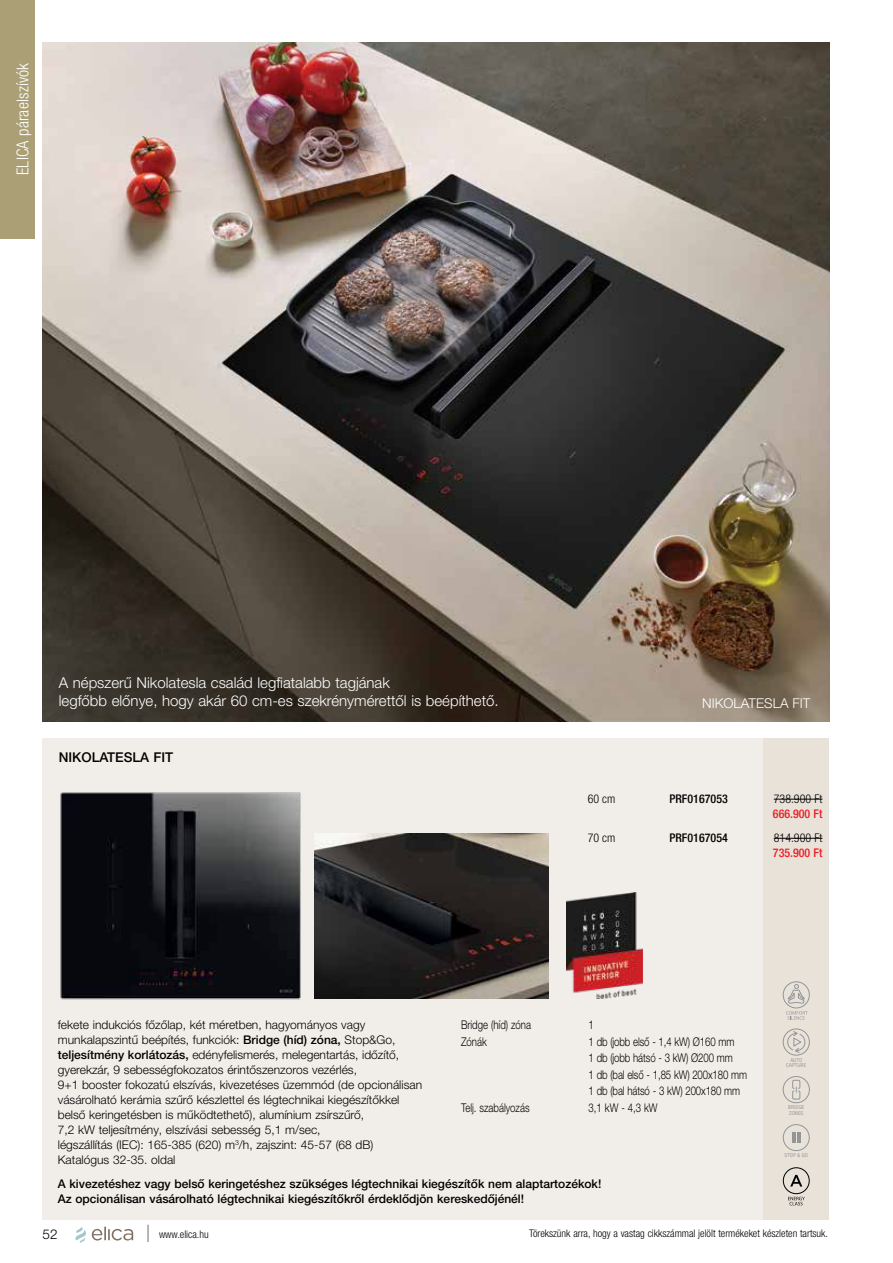
<style>
.page{position:relative;width:893px;height:1263px;background:#fff}
.page>*{position:absolute;margin:0;border:0;box-sizing:border-box;transform-origin:0 0}
.t1{font:300 condensed 16.5px "Helvetica Neue LT Pro";letter-spacing:.01em;color:#fff}
.t2{font:300 15px/18px "Helvetica Neue LT Pro";color:#fff}
.t3{font:500 13.5px "Helvetica Neue LT Pro";color:#000}
.t4{font:300 13.5px "Helvetica Neue LT Pro";letter-spacing:.005em;color:#fff}
.t5{font:300 13.5px "Helvetica Neue LT Pro";color:#000}
.t6{font:300 12px/15px "Helvetica Neue LT Pro";color:#000}
.t7{font:500 12px/15px "Helvetica Neue LT Pro";color:#000}
.t8{font:300 12px/16.5px "Helvetica Neue LT Pro";color:#000;scale:.8 1}
.t9{font:300 condensed 12px "Helvetica Neue LT Pro";color:#000}
.t10{font:500 condensed 12px "Helvetica Neue LT Pro";color:#000}
.t11{font:500 condensed 12px "Helvetica Neue LT Pro";color:#ed1c24}
.t12{font:300 condensed 10.5px "Helvetica Neue LT Pro";color:#000}
.t13{font:condensed 5.1px/5.1px "Helvetica LT Std";color:#939597}
.s1{font-weight:500}
</style>
<div class="page">
<div style="left:0;top:0;width:34px;height:238px;background:#ab9f76"></div>
<svg style="left:148px;top:1225px;width:1px;height:17px"></svg>
<div style="left:43px;top:738px;width:739px;height:482px;background:#f1eee9"></div>
<div style="left:763px;top:738px;width:66px;height:482px;background:#e8e2d9"></div>
<hr style="left:774px;top:799px;width:48px;height:1px;background:#000">
<hr style="left:774px;top:838px;width:48px;height:1px;background:#000">
<img style="left:566px;top:893px;width:76px;height:105px">
<img style="left:60px;top:792px;width:255px;height:208px">
<img style="left:43px;top:43px;width:786px;height:678px">
<img style="left:315px;top:834px;width:234px;height:164px">
<svg style="left:75px;top:1227px;width:11px;height:16px"></svg>
<svg style="left:92px;top:1226px;width:41px;height:14px"></svg>
<div style="left:783px;top:1076px;width:27px;height:27px;border:1px solid #939597;border-radius:50%"></div>
<div style="left:792px;top:1080px;width:8px;height:9px;border:1px solid #939597"></div>
<div style="left:792px;top:1090px;width:8px;height:9px;border:1px solid #939597"></div>
<div style="left:783px;top:1028px;width:27px;height:27px;border:1px solid #939597;border-radius:50%"></div>
<svg style="left:786px;top:1030px;width:21px;height:23px"></svg>
<div style="left:783px;top:1124px;width:27px;height:27px;border:1px solid #939597;border-radius:50%"></div>
<svg style="left:792px;top:1133px;width:8px;height:10px"></svg>
<div style="left:783px;top:1167px;width:27px;height:27px;border:1px solid #000;border-radius:50%"></div>
<svg style="left:790px;top:1175px;width:12px;height:11px"></svg>
<svg style="left:788px;top:1197px;width:17px;height:8px"></svg>
<div style="left:783px;top:981px;width:27px;height:27px;border:1px solid #939597;border-radius:50%"></div>
<svg style="left:786px;top:984px;width:22px;height:36px"></svg>
<h1 class="t1" style="left:13px;top:175px;width:114px;rotate:-90deg">ELICA páraelszívók</h1>
<p class="t2" style="left:59px;top:674px;width:441px">A népszerű Nikolatesla család legfiatalabb tagjának<br>legfőbb előnye, hogy akár 60 cm-es szekrénymérettől is beépíthető.</p>
<p class="t3" style="left:59px;top:749px;width:116px">NIKOLATESLA FIT</p>
<p class="t4" style="left:702px;top:695px;width:110px">NIKOLATESLA FIT</p>
<p class="t9" style="left:588px;top:792px;width:29px">60 cm</p>
<p class="t10" style="left:669px;top:792px;width:60px">PRF0167053</p>
<p class="t9" style="left:774px;top:792px;width:50px">738.900 Ft</p>
<p class="t11" style="left:773px;top:807px;width:51px">666.900 Ft</p>
<p class="t9" style="left:588px;top:831px;width:29px">70 cm</p>
<p class="t10" style="left:669px;top:831px;width:60px">PRF0167054</p>
<p class="t9" style="left:774px;top:831px;width:50px">814.900 Ft</p>
<p class="t11" style="left:773px;top:846px;width:51px">735.900 Ft</p>
<p class="t6" style="left:58px;top:1017px;width:366px">fekete indukciós főzőlap, két méretben, hagyományos vagy munkalapszintű beépítés, funkciók: <span class="s1">Bridge (híd) zóna,</span> Stop&amp;Go, <span class="s1">teljesítmény korlátozás,</span> edényfelismerés, melegentartás, időzítő, gyerekzár, 9 sebességfokozatos érintőszenzoros vezérlés,<br>9+1 booster fokozatú elszívás, kivezetéses üzemmód (de opcionálisan vásárolható kerámia szűrő készlettel és légtechnikai kiegészítőkkel belső keringetésben is működtethető), alumínium zsírszűrő,<br>7,2 kW teljesítmény, elszívási sebesség 5,1 m/sec,<br>légszállítás (IEC): 165-385 (620) m<sup>3</sup>/h, zajszint: 45-57 (68 dB)<br>Katalógus 32-35. oldal</p>
<p class="t7" style="left:58px;top:1176px;width:545px">A kivezetéshez vagy belső keringetéshez szükséges légtechnikai kiegészítők nem alaptartozékok!<br>Az opcionálisan vásárolható légtechnikai kiegészítőkről érdeklődjön kereskedőjénél!</p>
<p class="t8" style="left:461px;top:1016px;width:89px">Bridge (híd) zóna</p>
<p class="t8" style="left:589px;top:1016px;width:8px">1</p>
<p class="t8" style="left:461px;top:1033px;width:34px">Zónák</p>
<p class="t8" style="left:589px;top:1033px;width:200px">1 db (jobb első - 1,4 kW) Ø160 mm<br>1 db (jobb hátsó - 3 kW) Ø200 mm<br>1 db (bal első - 1,85 kW) 200x180 mm<br>1 db (bal hátsó - 3 kW) 200x180 mm</p>
<p class="t8" style="left:461px;top:1099px;width:87px">Telj. szabályozás</p>
<p class="t8" style="left:589px;top:1099px;width:88px">3,1 kW - 4,3 kW</p>
<p class="t13" style="left:786px;top:1057px;width:21px;text-align:center">AUTO<br>CAPTURE</p>
<p class="t13" style="left:788px;top:1105px;width:18px">BRIDGE<br>ZONES</p>
<p class="t13" style="left:784px;top:1153px;width:25px">STOP &amp; GO</p>
<p class="t5" style="left:43px;top:1225px;width:17px">52</p>
<p class="t12" style="left:159px;top:1228px;width:51px">www.elica.hu</p>
<p class="t12" style="left:529px;top:1227px;width:300px">Törekszünk arra, hogy a vastag cikkszámmal jelölt termékeket készleten tartsuk.</p>
</div>
